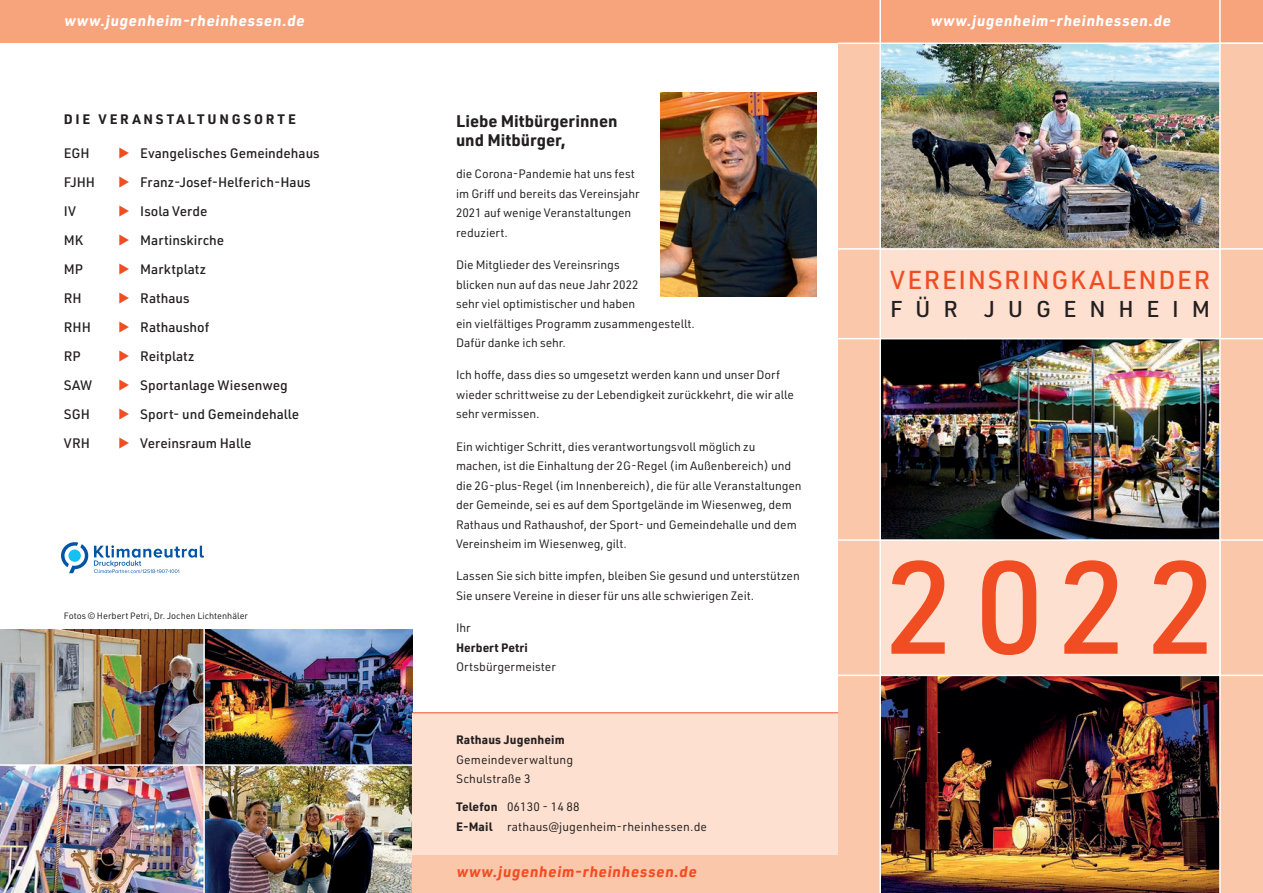
<style>
.page{position:relative;width:1263px;height:893px;background:#fff}
.page>*{position:absolute;margin:0;border:0;box-sizing:border-box;transform-origin:0 0}
.Einf__Abs{font:500 129px "URWDIN";color:#f04d22}
.Einf__Abs-2{font:500 25.5px "URWDIN";letter-spacing:.065em;color:#f04d22}
.Einf__Abs-3{font:500 22.5px "URWDIN";letter-spacing:.565em;color:#231f20}
.Einf__Abs-4{font:700 16.5px/19.5px "URWDIN";color:#231f20}
.Einf__Abs-5{font:700 15px "URWDIN";color:#fff}
.Einf__Abs-6{font:700 15px "URWDIN";color:#f04d22}
.Einf__Abs-7{font:500 13.5px "URWDIN";color:#231f20}
.Einf__Abs-8{font:700 13.5px "URWDIN";letter-spacing:.2em;color:#231f20}
.Einf__Abs-9{font:12px/19.5px "URWDIN";letter-spacing:-.005em;color:#231f20}
.HEAD{font:12px/19.5px "URWDIN";letter-spacing:.01em;color:#231f20}
.Einf__Abs-10{font:700 12px "URWDIN";letter-spacing:.005em;color:#231f20}
.HEAD-2{font:9px "URWDIN";color:#231f20}
.s1{font-weight:700}
</style>
<div class="page">
<img style="left:0;top:630px;width:412px;height:263px">
<img style="left:881px;top:339px;width:338px;height:200px">
<img style="left:881px;top:676px;width:338px;height:217px">
<img style="left:881px;top:44px;width:338px;height:204px">
<img style="left:660px;top:92px;width:156px;height:205px">
<div style="left:0;top:0;width:1263px;height:43px;background:#f7a47d"></div>
<div style="left:1220px;top:43px;width:43px;height:850px;background:#fbc7aa"></div>
<div style="left:838px;top:44px;width:42px;height:849px;background:#fbc7aa"></div>
<div style="left:412px;top:855px;width:426px;height:38px;background:#fbc7aa"></div>
<div style="left:880px;top:250px;width:340px;height:88px;background:#fde0d0"></div>
<div style="left:880px;top:541px;width:340px;height:134px;background:#fde0d0"></div>
<div style="left:412px;top:713px;width:426px;height:142px;background:#fde0d0"></div>
<svg style="left:61px;top:542px;width:27px;height:31px"></svg>
<svg style="left:94px;top:545px;width:110px;height:28px"></svg>
<hr style="left:879px;top:0;width:2px;height:893px;background:#fff">
<hr style="left:1219px;top:0;width:2px;height:893px;background:#fff">
<hr style="left:838px;top:43px;width:425px;height:1px;background:#fff">
<hr style="left:838px;top:248px;width:425px;height:2px;background:#fff">
<hr style="left:838px;top:338px;width:425px;height:1px;background:#fff">
<hr style="left:838px;top:539px;width:425px;height:2px;background:#fff">
<hr style="left:838px;top:675px;width:425px;height:1px;background:#fff">
<hr style="left:0;top:764px;width:412px;height:2px;background:#fff">
<hr style="left:203px;top:624px;width:2px;height:269px;background:#fff">
<hr style="left:412px;top:712px;width:426px;height:1px;background:#f04d22">
<p class="Einf__Abs-5" style="left:64px;top:10px;width:245px">www.jugenheim-rheinhessen.de</p>
<p class="Einf__Abs-5" style="left:930px;top:10px;width:245px">www.jugenheim-rheinhessen.de</p>
<p class="Einf__Abs-8" style="left:64px;top:110px;width:234px">DIE VERANSTALTUNGSORTE</p>
<p class="Einf__Abs-7" style="left:64px;top:144px;width:27px">EGH</p>
<p class="Einf__Abs-7" style="left:140px;top:144px;width:181px">Evangelisches Gemeindehaus</p>
<p class="Einf__Abs-7" style="left:64px;top:173px;width:33px">FJHH</p>
<p class="Einf__Abs-7" style="left:140px;top:173px;width:172px">Franz-Josef-Helferich-Haus</p>
<p class="Einf__Abs-7" style="left:64px;top:202px;width:14px">IV</p>
<p class="Einf__Abs-7" style="left:140px;top:202px;width:69px">Isola Verde</p>
<p class="Einf__Abs-7" style="left:64px;top:231px;width:21px">MK</p>
<p class="Einf__Abs-7" style="left:140px;top:231px;width:86px">Martinskirche</p>
<p class="Einf__Abs-7" style="left:64px;top:260px;width:21px">MP</p>
<p class="Einf__Abs-7" style="left:140px;top:260px;width:67px">Marktplatz</p>
<p class="Einf__Abs-7" style="left:64px;top:289px;width:19px">RH</p>
<p class="Einf__Abs-7" style="left:140px;top:289px;width:51px">Rathaus</p>
<p class="Einf__Abs-7" style="left:64px;top:318px;width:29px">RHH</p>
<p class="Einf__Abs-7" style="left:140px;top:318px;width:71px">Rathaushof</p>
<p class="Einf__Abs-7" style="left:64px;top:347px;width:18px">RP</p>
<p class="Einf__Abs-7" style="left:140px;top:347px;width:56px">Reitplatz</p>
<p class="Einf__Abs-7" style="left:64px;top:376px;width:30px">SAW</p>
<p class="Einf__Abs-7" style="left:140px;top:376px;width:149px">Sportanlage Wiesenweg</p>
<p class="Einf__Abs-7" style="left:64px;top:405px;width:28px">SGH</p>
<p class="Einf__Abs-7" style="left:140px;top:405px;width:161px">Sport- und Gemeindehalle</p>
<p class="Einf__Abs-7" style="left:64px;top:434px;width:28px">VRH</p>
<p class="Einf__Abs-7" style="left:140px;top:434px;width:113px">Vereinsraum Halle</p>
<p class="HEAD-2" style="left:64px;top:609px;width:186px">Fotos © Herbert Petri, Dr. Jochen Lichtenhäler</p>
<p class="Einf__Abs-4" style="left:456px;top:110px;width:163px">Liebe Mitbürgerinnen und Mitbürger,</p>
<p class="Einf__Abs-9" style="left:456px;top:164px;width:185px">die Corona-Pandemie hat uns fest im Griff und bereits das Vereinsjahr<br>2021 auf wenige Veranstaltungen reduziert.</p>
<p class="Einf__Abs-9" style="left:456px;top:255px;width:240px">Die Mitglieder des Vereinsrings<br>blicken nun auf das neue Jahr 2022<br>sehr viel optimistischer und haben<br>ein vielfältiges Programm zusammengestellt.<br>Dafür danke ich sehr.</p>
<p class="Einf__Abs-9" style="left:456px;top:365px;width:340px">Ich hoffe, dass dies so umgesetzt werden kann und unser Dorf wieder schrittweise zu der Lebendigkeit zurückkehrt, die wir alle sehr vermissen.</p>
<p class="Einf__Abs-9" style="left:456px;top:436px;width:347px">Ein wichtiger Schritt, dies verantwortungsvoll möglich zu machen, ist die Einhaltung der 2G-Regel (im Außenbereich) und die 2G-plus-Regel (im Innenbereich), die für alle Veranstaltungen der Gemeinde, sei es auf dem Sportgelände im Wiesenweg, dem Rathaus und Rathaushof, der Sport- und Gemeindehalle und dem Vereinsheim im Wiesenweg, gilt.</p>
<p class="Einf__Abs-9" style="left:456px;top:566px;width:345px">Lassen Sie sich bitte impfen, bleiben Sie gesund und unterstützen<br>Sie unsere Vereine in dieser für uns alle schwierigen Zeit.</p>
<p class="Einf__Abs-9" style="left:456px;top:618px;width:16px">Ihr</p>
<p class="Einf__Abs-10" style="left:456px;top:639px;width:73px">Herbert Petri</p>
<p class="Einf__Abs-9" style="left:456px;top:657px;width:101px">Ortsbürgermeister</p>
<p class="HEAD" style="left:456px;top:730px;width:119px"><span class="s1">Rathaus Jugenheim<br></span>Gemeindeverwaltung<br>Schulstraße 3</p>
<p class="HEAD" style="left:456px;top:797px;width:253px"><span class="s1">Telefon</span> 06130 - 14 88<br><span class="s1">E-Mail</span> rathaus@jugenheim-rheinhessen.de</p>
<p class="Einf__Abs-6" style="left:456px;top:862px;width:245px">www.jugenheim-rheinhessen.de</p>
<p class="Einf__Abs-2" style="left:890px;top:263px;width:321px">VEREINSRINGKALENDER</p>
<p class="Einf__Abs-3" style="left:890px;top:294px;width:321px">FÜR JUGENHEIM</p>
<p class="Einf__Abs" style="left:885px;top:521px;width:333px">2022</p>
</div>
